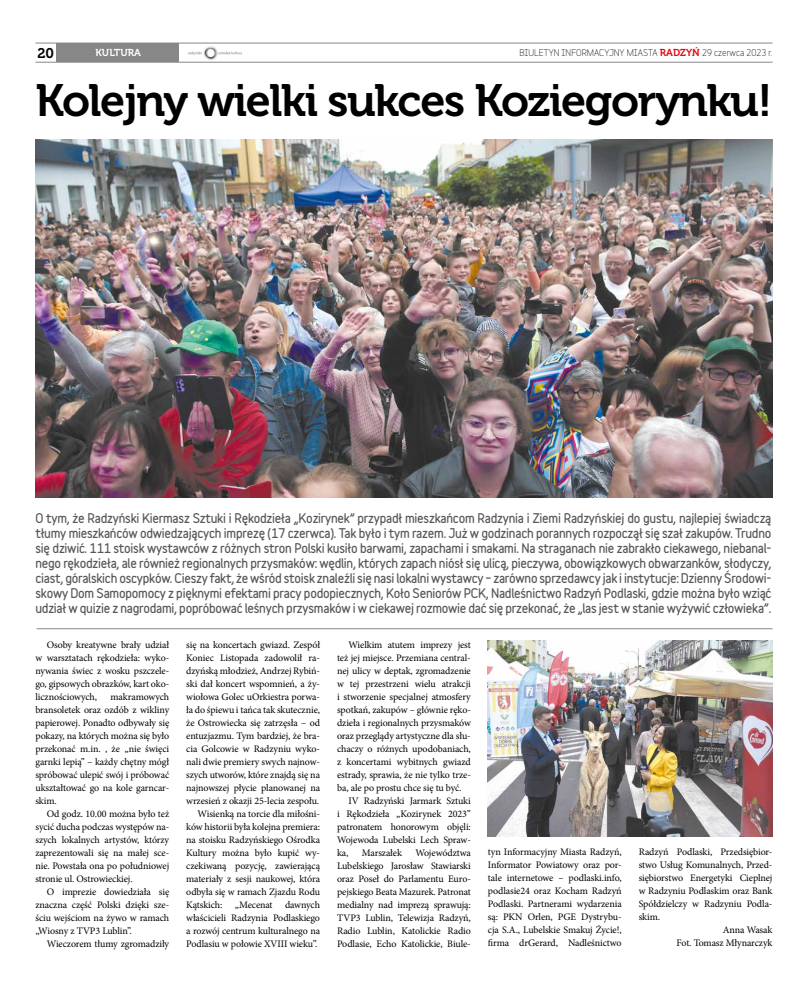
<style>
.page{position:relative;width:808px;height:993px;background:#fff}
.page>*{position:absolute;margin:0;border:0;box-sizing:border-box;transform-origin:0 0}
.t1{font:45px "Museo 700";letter-spacing:-.03em;color:#000}
.t2{font:14px "Museo 700";color:#000}
.t3{font:900 12px/15px "Variable";letter-spacing:-.02em;color:#575756;text-align:justify}
.t4{font:10px/13px "Minion Pro";letter-spacing:-.01em;color:#000;text-align:justify}
.t5{font:10px "Museo 700";color:#fff}
.t6{font:9px "Variable";color:#000}
.s1{font-family:"Museo 700";font-size:10px;color:#e30613}
</style>
<div class="page">
<div style="left:56px;top:43px;width:123px;height:19px;background:#878787"></div>
<hr style="left:35px;top:43px;width:737px;height:1px;background:#878787">
<hr style="left:35px;top:62px;width:737px;height:1px;background:#878787">
<hr style="left:37px;top:628px;width:735px;height:1px;background:#878787">
<img style="left:204px;top:46px;width:14px;height:14px">
<svg style="left:188px;top:51px;width:54px;height:4px"></svg>
<img style="left:35px;top:139px;width:737px;height:358px">
<img style="left:488px;top:640px;width:284px;height:196px">
<h2 class="t2" style="left:37px;top:45px;width:18px">20</h2>
<p class="t6" style="left:519px;top:45px;width:254px">BIULETYN INFORMACYJNY MIASTA <span class="s1">RADZYŃ</span> 29 czerwca 2023 r.</p>
<p class="t5" style="left:96px;top:47px;width:47px">KULTURA</p>
<h1 class="t1" style="left:35px;top:75px;width:738px">Kolejny wielki sukces Koziegorynku!</h1>
<p class="t3" style="left:35px;top:510px;width:737px">O tym, że Radzyński Kiermasz Sztuki i Rękodzieła „Kozirynek” przypadł mieszkańcom Radzynia i Ziemi Radzyńskiej do gustu, najlepiej świadczą tłumy mieszkańców odwiedzających imprezę (17 czerwca). Tak było i tym razem. Już w godzinach porannych rozpoczął się szał zakupów. Trudno się dziwić. 111 stoisk wystawców z różnych stron Polski kusiło barwami, zapachami i smakami. Na straganach nie zabrakło ciekawego, niebanal&shy;nego rękodzieła, ale również regionalnych przysmaków: wędlin, których zapach niósł się ulicą, pieczywa, obowiązkowych obwarzanków, słodyczy, ciast, góralskich oscypków. Cieszy fakt, że wśród stoisk znaleźli się nasi lokalni wystawcy – zarówno sprzedawcy jak i instytucje: Dzienny Środowi&shy;skowy Dom Samopomocy z pięknymi efektami pracy podopiecznych, Koło Seniorów PCK, Nadleśnictwo Radzyń Podlaski, gdzie można było wziąć udział w quizie z nagrodami, popróbować leśnych przysmaków i w ciekawej rozmowie dać się przekonać, że „las jest w stanie wyżywić człowieka”.</p>
<p class="t4" style="left:35px;top:638px;width:135px;text-indent:11px">Osoby kreatywne brały udział w warsztatach rękodzieła: wyko&shy;nywania świec z wosku pszczele&shy;go, gipsowych obrazków, kart oko&shy;licznościowych,</p>
<p class="t4" style="left:35px;top:690px;width:135px;text-indent:75px">makramowych bransoletek oraz ozdób z wikliny papierowej. Ponadto odbywały się pokazy, na których można się było przekonać m.in. , że „nie święci garnki lepią” – każdy chętny mógł spróbować ulepić swój i próbować ukształtować go na kole garncar&shy;skim.</p>
<p class="t4" style="left:35px;top:807px;width:135px;text-indent:11px">Od godz. 10.00 można było też sycić ducha podczas występów na&shy;szych lokalnych artystów, którzy zaprezentowali się na małej sce&shy;nie. Powstała ona po południowej stronie ul. Ostrowieckiej.</p>
<p class="t4" style="left:35px;top:885px;width:135px;text-indent:11px">O imprezie dowiedziała się znaczna część Polski dzięki sze&shy;ściu wejściom na żywo w ramach „Wiosny z TVP3 Lublin”.</p>
<p class="t4" style="left:47px;top:937px;width:124px">Wieczorem tłumy zgromadziły</p>
<p class="t4" style="left:186px;top:638px;width:135px;text-align:right">się na koncertach gwiazd. Zespół<br>Koniec Listopada zadowolił ra&shy;dzyńską młodzież, Andrzej Rybiń&shy;ski dał koncert wspomnień, a ży&shy;wiołowa Golec uOrkiestra porwa&shy;ła do śpiewu i tańca tak skutecznie, że Ostrowiecka się zatrzęsła – od entuzjazmu. Tym bardziej, że bra&shy;cia Golcowie w Radzyniu wyko&shy;nali dwie premiery swych najnow&shy;szych utworów, które znajdą się na najnowszej płycie planowanej na wrzesień z okazji 25-lecia zespołu.<br>Wisienką na torcie dla miłośni&shy;ków historii była kolejna premiera: na stoisku Radzyńskiego Ośrodka<br>Kultury można było kupić wy&shy;czekiwaną pozycję, zawierającą materiały z sesji naukowej, która odbyła się w ramach Zjazdu Rodu<br>Kątskich: „Mecenat dawnych właścicieli Radzynia Podlaskiego a rozwój centrum kulturalnego na<br>Podlasiu w połowie XVIII wieku”.</p>
<p class="t4" style="left:348px;top:638px;width:124px">Wielkim atutem imprezy jest</p>
<p class="t4" style="left:337px;top:651px;width:135px">też jej miejsce. Przemiana central-</p>
<p class="t4" style="left:337px;top:664px;width:135px">nej ulicy w deptak, zgromadzenie</p>
<p class="t4" style="left:337px;top:677px;width:135px">w tej przestrzeni wielu atrakcji</p>
<p class="t4" style="left:337px;top:690px;width:135px">i stworzenie specjalnej atmosfery</p>
<p class="t4" style="left:337px;top:703px;width:135px">spotkań, zakupów – głównie ręko-</p>
<p class="t4" style="left:337px;top:716px;width:135px">dzieła i regionalnych przysmaków</p>
<p class="t4" style="left:337px;top:729px;width:135px">oraz przeglądy artystyczne dla słu-</p>
<p class="t4" style="left:337px;top:742px;width:135px">chaczy o różnych upodobaniach,</p>
<p class="t4" style="left:337px;top:755px;width:135px">z koncertami wybitnych gwiazd</p>
<p class="t4" style="left:337px;top:768px;width:135px">estrady, sprawia, że nie tylko trze-</p>
<p class="t4" style="left:337px;top:781px;width:126px">ba, ale po prostu chce się tu być.</p>
<p class="t4" style="left:348px;top:794px;width:124px">IV Radzyński Jarmark Sztuki</p>
<p class="t4" style="left:337px;top:807px;width:135px">i Rękodzieła „Kozirynek 2023”</p>
<p class="t4" style="left:337px;top:820px;width:135px">patronatem honorowym objęli:</p>
<p class="t4" style="left:337px;top:833px;width:135px">Wojewoda Lubelski Lech Spraw-</p>
<p class="t4" style="left:337px;top:846px;width:13px">ka,</p>
<p class="t4" style="left:362px;top:846px;width:42px">Marszałek</p>
<p class="t4" style="left:337px;top:846px;width:135px;text-indent:78px">Województwa Lubelskiego Jarosław Stawiarski oraz Poseł do Parlamentu Euro&shy;pejskiego Beata Mazurek. Patronat medialny nad imprezą sprawują:<br>TVP3 Lublin, Telewizja Radzyń, Radio Lublin, Katolickie Radio Podlasie, Echo Katolickie, Biule-</p>
<p class="t4" style="left:488px;top:844px;width:135px">tyn Informacyjny Miasta Radzyń, Informator Powiatowy oraz por&shy;tale internetowe – podlaski.info, podlasie24 oraz Kocham Radzyń Podlaski. Partnerami wydarzenia są: PKN Orlen, PGE Dystrybu&shy;cja S.A., Lubelskie Smakuj Życie!, firma drGerard, Nadleśnictwo</p>
<p class="t4" style="left:639px;top:844px;width:135px">Radzyń Podlaski, Przedsiębior-</p>
<p class="t4" style="left:639px;top:857px;width:135px">stwo Usług Komunalnych, Przed-</p>
<p class="t4" style="left:639px;top:870px;width:135px">siębiorstwo Energetyki Cieplnej</p>
<p class="t4" style="left:639px;top:883px;width:135px">w Radzyniu Podlaskim oraz Bank</p>
<p class="t4" style="left:639px;top:896px;width:135px">Spółdzielczy w Radzyniu Podla-</p>
<p class="t4" style="left:639px;top:909px;width:23px">skim.</p>
<p class="t4" style="left:723px;top:922px;width:51px">Anna Wasak</p>
<p class="t4" style="left:676px;top:935px;width:98px">Fot. Tomasz Młynarczyk</p>
</div>
